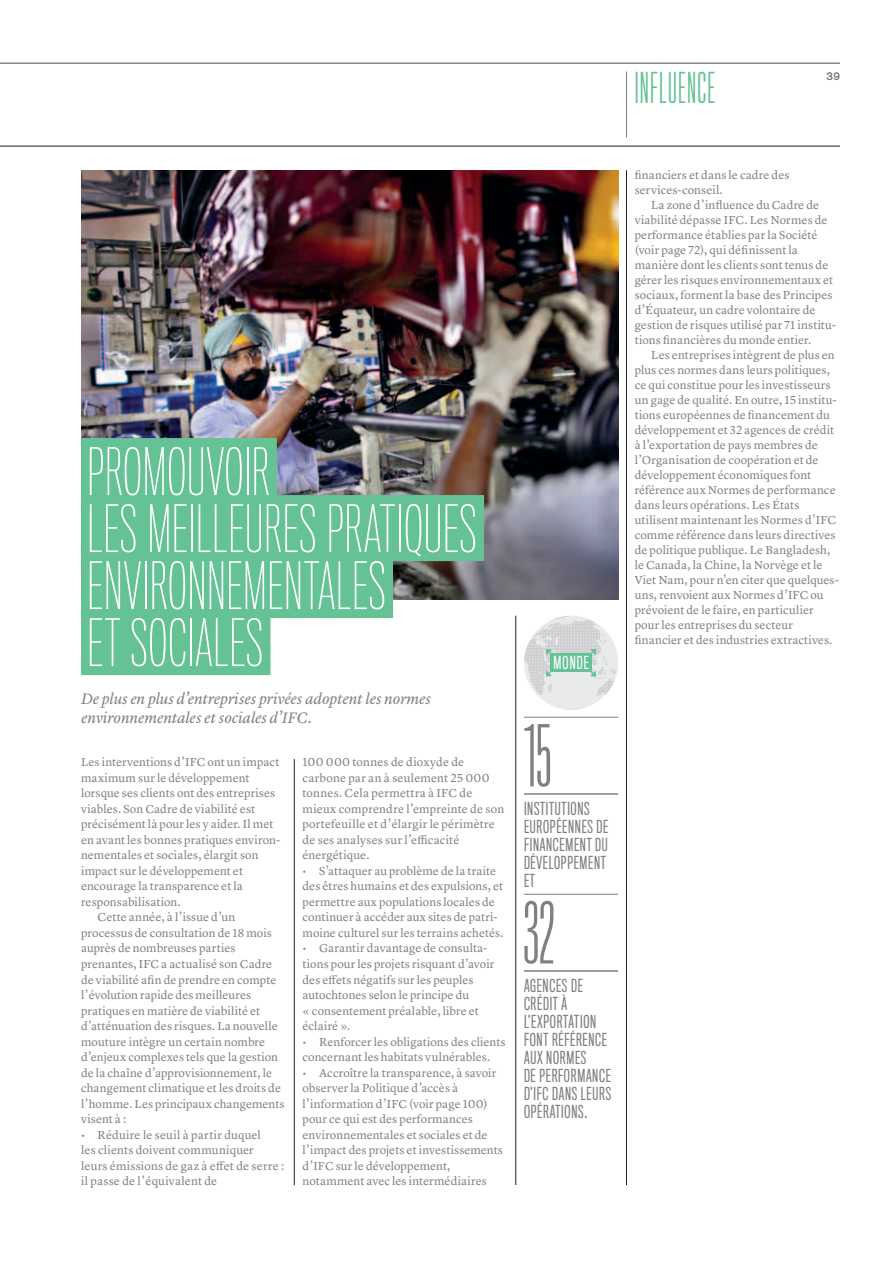
<style>
.page{position:relative;width:894px;height:1263px;background:#fff}
.page>*{position:absolute;margin:0;border:0;box-sizing:border-box;transform-origin:0 0}
.t1{font:300 78px "Titling Gothic FB Skyline";color:#807f83}
.t2{font:100 60px/57px "Titling Gothic FB Comp";letter-spacing:.015em;color:#fff}
.t3{font:300 39px "Titling Gothic FB Skyline";letter-spacing:.03em;color:#65c295}
.t4{font:16.5px/18px "Titling Gothic FB Comp";letter-spacing:.045em;color:#807f83}
.t5{font:16.5px "Titling Gothic FB Comp";letter-spacing:.065em;color:#fff}
.t6{font:italic 15.75px/19.5px "Lyon Text";letter-spacing:-.005em;color:#807f83}
.t7{font:12px/15px "Lyon Text";letter-spacing:.005em;color:#807f83}
.t8{font:11.25px "Akzidenz Grotesk BE";color:#807f83}
</style>
<div class="page">
<hr style="left:0;top:63px;width:839px;height:1px;background:#807f83">
<hr style="left:0;top:145px;width:839px;height:2px;background:#807f83">
<hr style="left:294px;top:759px;width:1px;height:426px;background:#231f20">
<hr style="left:515px;top:616px;width:1px;height:569px;background:#231f20">
<hr style="left:626px;top:170px;width:1px;height:1015px;background:#231f20">
<img style="left:81px;top:170px;width:537px;height:429px">
<hr style="left:524px;top:717px;width:94px;height:1px;background:#807f83">
<hr style="left:524px;top:793px;width:94px;height:2px;background:#807f83">
<hr style="left:524px;top:894px;width:94px;height:1px;background:#807f83">
<hr style="left:524px;top:970px;width:94px;height:2px;background:#807f83">
<div style="left:81px;top:438px;width:196px;height:66px;background:#65c295"></div>
<div style="left:81px;top:495px;width:403px;height:66px;background:#65c295"></div>
<div style="left:81px;top:552px;width:312px;height:66px;background:#65c295"></div>
<div style="left:81px;top:609px;width:189px;height:66px;background:#65c295"></div>
<svg style="left:524px;top:616px;width:94px;height:94px"></svg>
<hr style="left:626px;top:72px;width:1px;height:65px;background:#807f83">
<h3 class="t3" style="left:634px;top:65px;width:72px">INFLUENCE</h3>
<p class="t8" style="left:826px;top:69px;width:15px">39</p>
<h2 class="t2" style="left:87px;top:445px;width:390px">PROMOUVOIR<br>LES MEILLEURES PRATIQUES<br>ENVIRONNEMENTALES<br>ET SOCIALES</h2>
<h3 class="t6" style="left:81px;top:687px;width:351px">De plus en plus d’entreprises privées adoptent les normes environnementales et sociales d’IFC.</h3>
<p class="t7" style="left:81px;top:754px;width:200px">Les interventions d’IFC ont un impact</p>
<p class="t7" style="left:81px;top:769px;width:170px">maximum sur le développement</p>
<p class="t7" style="left:81px;top:785px;width:195px">lorsque ses clients ont des entreprises</p>
<p class="t7" style="left:81px;top:800px;width:175px">viables. Son Cadre de viabilité est</p>
<p class="t7" style="left:81px;top:816px;width:194px">précisément là pour les y aider. Il met</p>
<p class="t7" style="left:81px;top:831px;width:201px">en avant les bonnes pratiques environ-</p>
<p class="t7" style="left:81px;top:847px;width:179px">nementales et sociales, élargit son</p>
<p class="t7" style="left:81px;top:862px;width:163px">impact sur le développement et</p>
<p class="t7" style="left:81px;top:878px;width:163px">encourage la transparence et la</p>
<p class="t7" style="left:81px;top:893px;width:101px">responsabilisation.</p>
<p class="t7" style="left:98px;top:909px;width:139px">Cette année, à l’issue d’un</p>
<p class="t7" style="left:81px;top:924px;width:192px">processus de consultation de 18 mois</p>
<p class="t7" style="left:81px;top:940px;width:156px">auprès de nombreuses parties</p>
<p class="t7" style="left:81px;top:955px;width:193px">prenantes, IFC a actualisé son Cadre</p>
<p class="t7" style="left:81px;top:971px;width:197px">de viabilité afin de prendre en compte</p>
<p class="t7" style="left:81px;top:986px;width:172px">l’évolution rapide des meilleures</p>
<p class="t7" style="left:81px;top:1002px;width:180px">pratiques en matière de viabilité et</p>
<p class="t7" style="left:81px;top:1017px;width:198px">d’atténuation des risques. La nouvelle</p>
<p class="t7" style="left:81px;top:1033px;width:185px">mouture intègre un certain nombre</p>
<p class="t7" style="left:81px;top:1048px;width:198px">d’enjeux complexes tels que la gestion</p>
<p class="t7" style="left:81px;top:1064px;width:192px">de la chaîne d’approvisionnement, le</p>
<p class="t7" style="left:81px;top:1080px;width:201px">changement climatique et les droits de</p>
<p class="t7" style="left:81px;top:1095px;width:205px">l’homme. Les principaux changements</p>
<p class="t7" style="left:81px;top:1111px;width:47px">visent à :</p>
<p class="t7" style="left:81px;top:1126px;width:204px;line-height:15.5px">• Réduire le seuil à partir duquel<br>les clients doivent communiquer<br>leurs émissions de gaz à effet de serre : il passe de l’équivalent de</p>
<p class="t7" style="left:302px;top:753px;width:203px;line-height:15.5px">100 000 tonnes de dioxyde de carbone par an à seulement 25 000 tonnes. Cela permettra à IFC de mieux comprendre l’empreinte de son portefeuille et d’élargir le périmètre de ses analyses sur l’efficacité énergétique.</p>
<p class="t7" style="left:302px;top:862px;width:202px;line-height:15.5px">• S’attaquer au problème de la traite des êtres humains et des expulsions, et permettre aux populations locales de continuer à accéder aux sites de patri&shy;moine culturel sur les terrains achetés.</p>
<p class="t7" style="left:302px;top:940px;width:193px;line-height:15.5px">• Garantir davantage de consulta&shy;tions pour les projets risquant d’avoir des effets négatifs sur les peuples autochtones selon le principe du<br>« consentement préalable, libre et éclairé ».</p>
<p class="t7" style="left:302px;top:1033px;width:204px;line-height:15.5px">• Renforcer les obligations des clients concernant les habitats vulnérables.</p>
<p class="t7" style="left:302px;top:1064px;width:202px;line-height:15.5px">• Accroître la transparence, à savoir observer la Politique d’accès à l’information d’IFC (voir page 100) pour ce qui est des performances environnementales et sociales et de l’impact des projets et investissements d’IFC sur le développement, notamment avec les intermédiaires</p>
<h3 class="t5" style="left:553px;top:653px;width:37px">MONDE</h3>
<h1 class="t1" style="left:524px;top:711px;width:29px">15</h1>
<h3 class="t4" style="left:524px;top:800px;width:86px">INSTITUTIONS<br>EUROPÉENNES DE<br>FINANCEMENT DU<br>DÉVELOPPEMENT<br>ET</h3>
<h1 class="t1" style="left:524px;top:888px;width:32px">32</h1>
<h3 class="t4" style="left:524px;top:977px;width:89px">AGENCES DE<br>CRÉDIT À<br>L’EXPORTATION<br>FONT RÉFÉRENCE<br>AUX NORMES<br>DE PERFORMANCE<br>D’IFC DANS LEURS<br>OPÉRATIONS.</h3>
<p class="t7" style="left:634px;top:167px;width:156px">financiers et dans le cadre des services-conseil.</p>
<p class="t7" style="left:634px;top:197px;width:203px;text-indent:16px">La zone d’influence du Cadre de viabilité dépasse IFC. Les Normes de performance établies par la Société (voir page 72), qui définissent la manière dont les clients sont tenus de gérer les risques environnementaux et sociaux, forment la base des Principes d’Équateur, un cadre volontaire de gestion de risques utilisé par 71 institu&shy;tions financières du monde entier.</p>
<p class="t7" style="left:634px;top:347px;width:205px;text-indent:16px">Les entreprises intègrent de plus en plus ces normes dans leurs politiques, ce qui constitue pour les investisseurs un gage de qualité. En outre, 15 institu&shy;tions européennes de financement du développement et 32 agences de crédit à l’exportation de pays membres de l’Organisation de coopération et de développement économiques font référence aux Normes de performance dans leurs opérations. Les États utilisent maintenant les Normes d’IFC comme référence dans leurs directives de politique publique. Le Bangladesh, le Canada, la Chine, la Norvège et le Viet Nam, pour n’en citer que quelques&shy;uns, renvoient aux Normes d’IFC ou prévoient de le faire, en particulier pour les entreprises du secteur financier et des industries extractives.</p>
</div>
